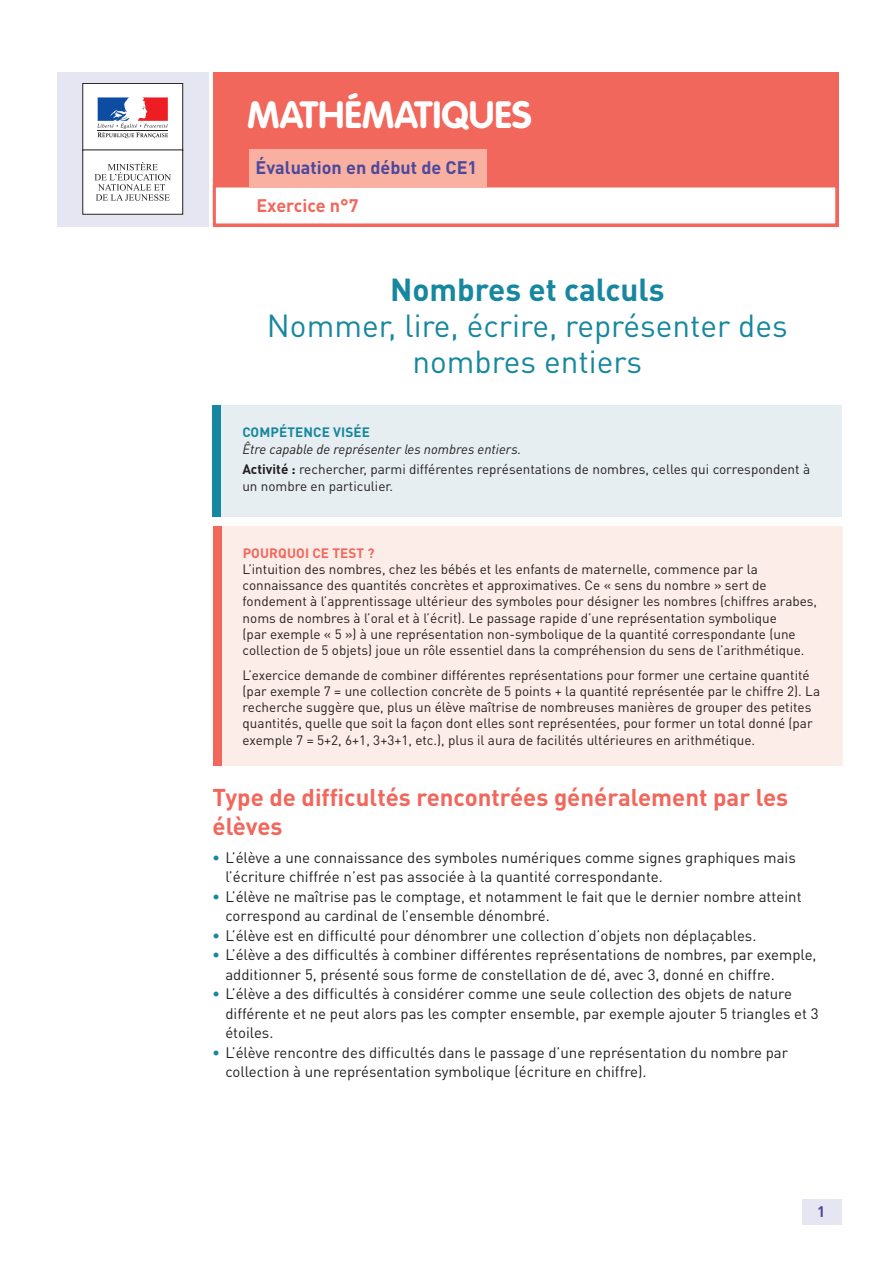
<style>
.page{position:relative;width:893px;height:1263px;background:#fff}
.page>*{position:absolute;margin:0;border:0;box-sizing:border-box;transform-origin:0 0}
._01_Nom_de_la_discip{font:700 37.5px "VAG Rounded Std";color:#fff}
._02_Sous-titre{font:31.5px/36px "DIN Pro";color:#16879f;text-align:center}
._01_Titre_de_la_fich{font:700 31.5px "DIN Pro";color:#16879f}
._03_Titre_de_niveau{font:700 24px/28.8px "DIN Pro";color:#f2675c}
._03_Sous-catégorie-r{font:700 18px "DIN Pro";color:#f2675c}
._02_Catégorie_ressou{font:700 18px "DIN Pro";color:#4a489e}
.t1{font:15px/19.5px "DIN Pro";color:#231f20}
.t2{font:700 15px "DIN Pro";color:#4a489e}
._01_Texte_info_conte{font:13.5px/16.2px "DIN Pro";color:#231f20}
._15_texte_encadré{font:13.5px/16.5px "DIN Pro";color:#231f20}
._15_texte_encadré-2{font:italic 13.5px "DIN Pro";color:#231f20}
._01_Titre_info_conte{font:700 13.5px "DIN Pro";letter-spacing:.01em;color:#16879f}
._01_Titre_info_conte-2{font:700 13.5px "DIN Pro";letter-spacing:.01em;color:#f2675c}
.s1{font-weight:700}
.s2{font-weight:700;color:#16879f}
</style>
<div class="page">
<div style="left:802px;top:1199px;width:39px;height:26px;background:#e6e5f2"></div>
<div style="left:213px;top:405px;width:629px;height:112px;background:#e6eef2"></div>
<div style="left:213px;top:405px;width:8px;height:111px;background:#16879f"></div>
<div style="left:213px;top:526px;width:629px;height:240px;background:#fdede8"></div>
<div style="left:213px;top:526px;width:8px;height:240px;background:#f2675c"></div>
<div style="left:213px;top:72px;width:625px;height:154px;background:#f2675c"></div>
<div style="left:57px;top:72px;width:152px;height:154px;background:#e6e5f2"></div>
<div style="left:83px;top:83px;width:100px;height:67px;background:#fff"></div>
<div style="left:82px;top:83px;width:101px;height:68px;border:1px solid #231f20"></div>
<svg style="left:97px;top:97px;width:71px;height:41px"></svg>
<hr style="left:98px;top:130px;width:70px;height:1px;background:#231f20">
<div style="left:83px;top:150px;width:100px;height:64px;background:#fff"></div>
<div style="left:82px;top:149px;width:101px;height:66px;border:1px solid #231f20"></div>
<svg style="left:94px;top:162px;width:77px;height:39px"></svg>
<div style="left:213px;top:184px;width:625px;height:42px;background:#fff;border:3px solid #f2675c"></div>
<div style="left:249px;top:149px;width:237px;height:38px;background:#f9b0a0"></div>
<p class="_01_Nom_de_la_discip" style="left:247px;top:86px;width:286px">MATHÉMATIQUES</p>
<p class="_02_Catégorie_ressou" style="left:256px;top:156px;width:223px">Évaluation en début de CE1</p>
<p class="_03_Sous-catégorie-r" style="left:256px;top:186px;width:104px">Exercice n°6</p>
<p class="_03_Sous-catégorie-r" style="left:256px;top:193px;width:104px">Exercice n°7</p>
<p class="_01_Titre_de_la_fich" style="left:390px;top:268px;width:276px">Nombres et calculs</p>
<p class="_02_Sous-titre" style="left:267px;top:307px;width:522px">Nommer, lire, écrire, représenter des nombres entiers</p>
<p class="_01_Titre_info_conte" style="left:242px;top:423px;width:129px">COMPÉTENCE VISÉE</p>
<p class="_15_texte_encadré-2" style="left:242px;top:440px;width:280px">Être capable de représenter les nombres entiers.</p>
<p class="_15_texte_encadré" style="left:242px;top:461px;width:569px"><span class="s1">Activité :</span> rechercher, parmi différentes représentations de nombres, celles qui correspondent à un nombre en particulier.</p>
<p class="_01_Titre_info_conte-2" style="left:243px;top:544px;width:133px">POURQUOI CE TEST ?</p>
<p class="_01_Texte_info_conte" style="left:243px;top:561px;width:576px">L’intuition des nombres, chez les bébés et les enfants de maternelle, commence par la connaissance des quantités concrètes et approximatives. Ce « sens du nombre » sert de fondement à l’apprentissage ultérieur des symboles pour désigner les nombres (chiffres arabes, noms de nombres à l’oral et à l’écrit). Le passage rapide d’une représentation symbolique<br>(par exemple « 5 ») à une représentation non-symbolique de la quantité correspondante (une collection de 5 objets) joue un rôle essentiel dans la compréhension du sens de l’arithmétique.</p>
<p class="_01_Texte_info_conte" style="left:243px;top:666px;width:579px">L’exercice demande de combiner différentes représentations pour former une certaine quantité (par exemple 7 = une collection concrète de 5 points + la quantité représentée par le chiffre 2). La recherche suggère que, plus un élève maîtrise de nombreuses manières de grouper des petites quantités, quelle que soit la façon dont elles sont représentées, pour former un total donné (par exemple 7 = 5+2, 6+1, 3+3+1, etc.), plus il aura de facilités ultérieures en arithmétique.</p>
<p class="_03_Titre_de_niveau" style="left:213px;top:782px;width:577px">Type de difficultés rencontrées généralement par les élèves</p>
<p class="t1" style="left:225px;top:847px;width:572px;text-indent:-13px"><span class="s2">•</span> L’élève a une connaissance des symboles numériques comme signes graphiques mais l’écriture chiffrée n’est pas associée à la quantité correspondante.</p>
<p class="t1" style="left:225px;top:886px;width:578px;text-indent:-13px"><span class="s2">•</span> L’élève ne maîtrise pas le comptage, et notamment le fait que le dernier nombre atteint correspond au cardinal de l’ensemble dénombré.</p>
<p class="t1" style="left:213px;top:925px;width:545px"><span class="s2">•</span> L’élève est en difficulté pour dénombrer une collection d’objets non déplaçables.</p>
<p class="t1" style="left:225px;top:944px;width:593px;text-indent:-13px"><span class="s2">•</span> L’élève a des difficultés à combiner différentes représentations de nombres, par exemple, additionner 5, présenté sous forme de constellation de dé, avec 3, donné en chiffre.</p>
<p class="t1" style="left:225px;top:983px;width:595px;text-indent:-13px"><span class="s2">•</span> L’élève a des difficultés à considérer comme une seule collection des objets de nature différente et ne peut alors pas les compter ensemble, par exemple ajouter 5 triangles et 3 étoiles.</p>
<p class="t1" style="left:225px;top:1042px;width:564px;text-indent:-13px"><span class="s2">•</span> L’élève rencontre des difficultés dans le passage d’une représentation du nombre par collection à une représentation symbolique (écriture en chiffre).</p>
<p class="t2" style="left:817px;top:1201px;width:10px">1</p>
</div>
